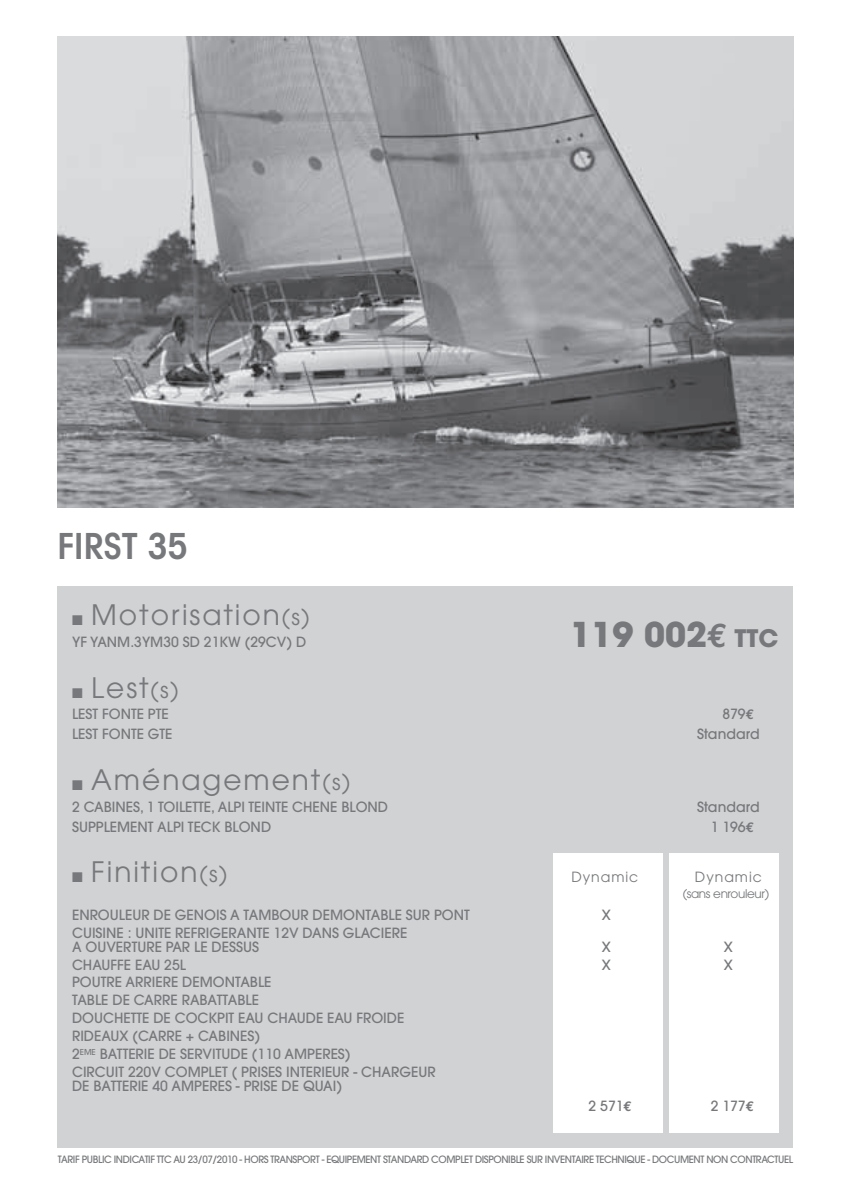
<style>
.page{position:relative;width:851px;height:1191px;background:#fff}
.page>*{position:absolute;margin:0;border:0;box-sizing:border-box;transform-origin:0 0}
.t1{font:600 condensed 36px "Avant Garde";color:#76787b}
.t2{font:700 34px "Avant Garde";color:#76787b}
.t3{font:28px "Avant Garde";letter-spacing:.07em;color:#76787b}
.t4{font:500 14px/18px "Avant Garde";color:#76787b}
.t5{font:14px "Avant Garde";letter-spacing:.07em;color:#76787b}
.t6{font:12px "Avant Garde";letter-spacing:-.03em;color:#76787b}
.t7{font:500 10px "Avant Garde";letter-spacing:-.04em;color:#76787b}
.s1{font-size:22px}
.s2{font-family:"Euro Mono"}
.s3{font-size:24px}
.s4{font-family:"Euro Mono";font-weight:700}
</style>
<div class="page">
<div style="left:58px;top:585px;width:735px;height:562px;background:#d1d2d4"></div>
<img style="left:58px;top:37px;width:735px;height:470px">
<div style="left:669px;top:853px;width:109px;height:280px;background:#fff"></div>
<div style="left:553px;top:853px;width:109px;height:280px;background:#fff"></div>
<h1 class="t1" style="left:58px;top:524px;width:132px">FIRST 35</h1>
<h3 class="t3" style="left:72px;top:598px;width:239px">■ Motorisation<span class="s1">(s)</span></h3>
<p class="t4" style="left:72px;top:633px;width:236px">YF YANM.3YM30 SD 21KW (29CV) D</p>
<h2 class="t2" style="left:570px;top:612px;width:209px">119 002<span class="s2">E</span> <span class="s3">TTC</span></h2>
<h3 class="t3" style="left:72px;top:671px;width:108px">■ Lest<span class="s1">(s)</span></h3>
<p class="t4" style="left:72px;top:705px;width:98px">LEST FONTE PTE</p>
<p class="t4" style="left:722px;top:705px;width:33px">879<span class="s4">E</span></p>
<p class="t4" style="left:72px;top:725px;width:102px">LEST FONTE GTE</p>
<p class="t4" style="left:697px;top:725px;width:64px">Standard</p>
<h3 class="t3" style="left:72px;top:763px;width:280px">■ Aménagement<span class="s1">(s)</span></h3>
<p class="t4" style="left:72px;top:797px;width:317px">2 CABINES, 1 TOILETTE, ALPI TEINTE CHENE BLOND</p>
<p class="t4" style="left:697px;top:797px;width:64px">Standard</p>
<p class="t4" style="left:72px;top:817px;width:201px">SUPPLEMENT ALPI TECK BLOND</p>
<p class="t4" style="left:710px;top:817px;width:45px">1 196<span class="s4">E</span></p>
<h3 class="t3" style="left:72px;top:855px;width:157px">■ Finition<span class="s1">(s)</span></h3>
<p class="t5" style="left:571px;top:869px;width:68px">Dynamic</p>
<p class="t5" style="left:694px;top:869px;width:68px">Dynamic</p>
<p class="t6" style="left:682px;top:886px;width:88px">(sans enrouleur)</p>
<p class="t4" style="left:72px;top:905px;width:399px">ENROULEUR DE GENOIS A TAMBOUR DEMONTABLE SUR PONT</p>
<p class="t4" style="left:602px;top:905px;width:11px">X</p>
<p class="t4" style="left:72px;top:925px;width:337px;line-height:14px">CUISINE : UNITE REFRIGERANTE 12V DANS GLACIERE<br>A OUVERTURE PAR LE DESSUS</p>
<p class="t4" style="left:602px;top:937px;width:11px">X</p>
<p class="t4" style="left:723px;top:937px;width:11px">X</p>
<p class="t4" style="left:72px;top:955px;width:115px">CHAUFFE EAU 25L</p>
<p class="t4" style="left:601px;top:955px;width:11px">X</p>
<p class="t4" style="left:723px;top:955px;width:11px">X</p>
<p class="t4" style="left:72px;top:973px;width:365px">POUTRE ARRIERE DEMONTABLE<br>TABLE DE CARRE RABATTABLE<br>DOUCHETTE DE COCKPIT EAU CHAUDE EAU FROIDE RIDEAUX (CARRE + CABINES)<br>2<sup>EME</sup> BATTERIE DE SERVITUDE (110 AMPERES)<br>CIRCUIT 220V COMPLET ( PRISES INTERIEUR - CHARGEUR</p>
<p class="t4" style="left:72px;top:1077px;width:271px">DE BATTERIE 40 AMPERES - PRISE DE QUAI)</p>
<p class="t4" style="left:588px;top:1097px;width:45px">2 571<span class="s4">E</span></p>
<p class="t4" style="left:710px;top:1097px;width:45px">2 177<span class="s4">E</span></p>
<p class="t7" style="left:58px;top:1152px;width:736px">TARIF PUBLIC INDICATIF TTC AU 23/07/2010 - HORS TRANSPORT - EQUIPEMENT STANDARD COMPLET DISPONIBLE SUR INVENTAIRE TECHNIQUE - DOCUMENT NON CONTRACTUEL</p>
</div>
